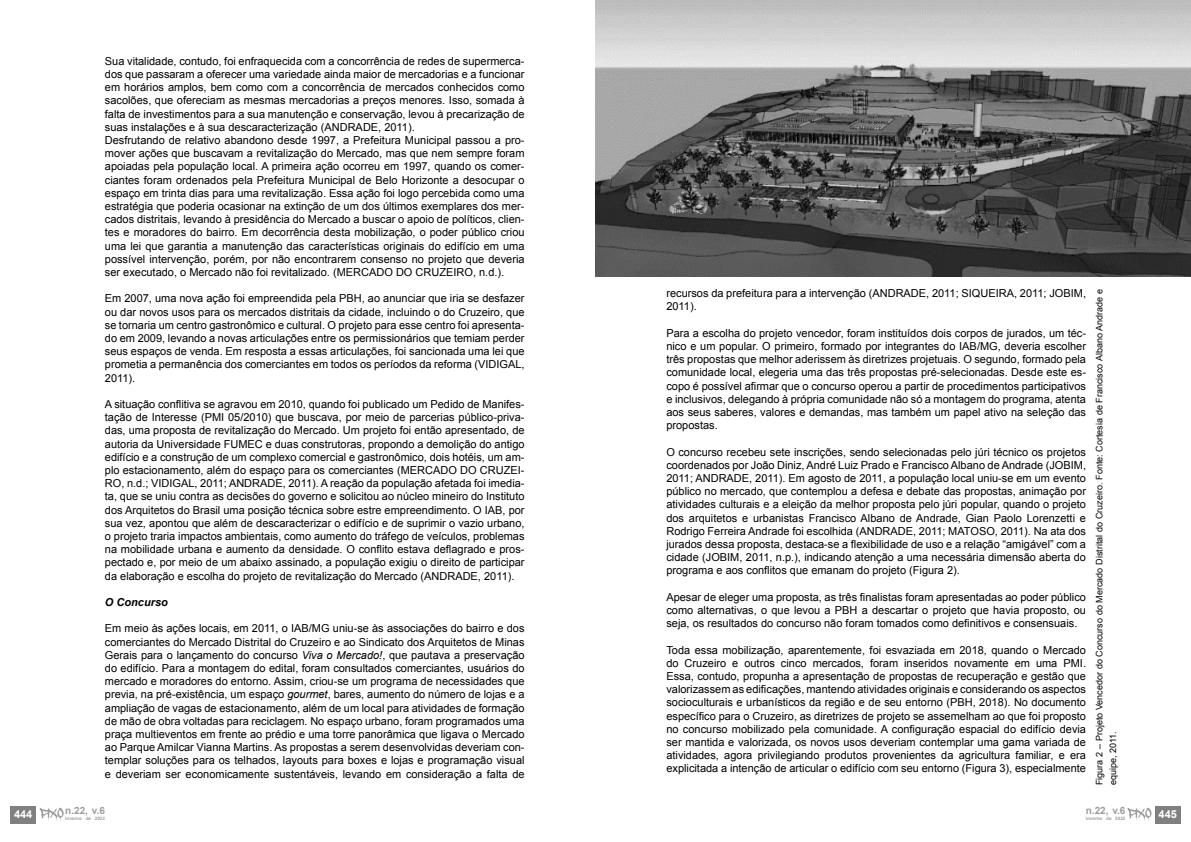
<style>
.page{position:relative;width:1191px;height:842px;background:#fff}
.page>*{position:absolute;margin:0;border:0;box-sizing:border-box;transform-origin:0 0}
.t1{font:11px/13.2px "Arial";color:#000;text-align:justify}
.t2{font:italic 700 11px "Arial";color:#000}
.t3{font:700 11px "Arial";color:#fff}
.t4{font:700 10px "Arial";color:#9d9d9c}
.t5{font:9px/13.5px "Arial";color:#000}
.t6{font:700 4.6px "Arial";color:#9d9d9c}
.s1{font-style:italic}
</style>
<div class="page">
<img style="left:595px;top:0;width:596px;height:277px">
<div style="left:1155px;top:806px;width:25px;height:17px;background:#808080"></div>
<svg style="left:1127px;top:808px;width:24px;height:13px"></svg>
<div style="left:11px;top:806px;width:25px;height:17px;background:#808080"></div>
<svg style="left:40px;top:808px;width:24px;height:13px"></svg>
<p class="t3" style="left:14px;top:807px;width:20px">444</p>
<p class="t1" style="left:105px;top:54px;width:421px;text-align:left">Sua vitalidade, contudo, foi enfraquecida com a concorrência de redes de supermerca&shy;dos que passaram a oferecer uma variedade ainda maior de mercadorias e a funcionar em horários amplos, bem como com a concorrência de mercados conhecidos como sacolões, que ofereciam as mesmas mercadorias a preços menores. Isso, somada à falta de investimentos para a sua manutenção e conservação, levou à precarização de suas instalações e à sua descaracterização (ANDRADE, 2011).<br>Desfrutando de relativo abandono desde 1997, a Prefeitura Municipal passou a pro&shy;mover ações que buscavam a revitalização do Mercado, mas que nem sempre foram apoiadas pela população local. A primeira ação ocorreu em 1997, quando os comer&shy;ciantes foram ordenados pela Prefeitura Municipal de Belo Horizonte a desocupar o espaço em trinta dias para uma revitalização. Essa ação foi logo percebida como uma estratégia que poderia ocasionar na extinção de um dos últimos exemplares dos mer&shy;cados distritais, levando à presidência do Mercado a buscar o apoio de políticos, clien&shy;tes e moradores do bairro. Em decorrência desta mobilização, o poder público criou uma lei que garantia a manutenção das características originais do edifício em uma possível intervenção, porém, por não encontrarem consenso no projeto que deveria ser executado, o Mercado não foi revitalizado. (MERCADO DO CRUZEIRO, n.d.).</p>
<p class="t1" style="left:105px;top:292px;width:421px">Em 2007, uma nova ação foi empreendida pela PBH, ao anunciar que iria se desfazer ou dar novos usos para os mercados distritais da cidade, incluindo o do Cruzeiro, que se tornaria um centro gastronômico e cultural. O projeto para esse centro foi apresenta&shy;do em 2009, levando a novas articulações entre os permissionários que temiam perder seus espaços de venda. Em resposta a essas articulações, foi sancionada uma lei que prometia a permanência dos comerciantes em todos os períodos da reforma (VIDIGAL, 2011).</p>
<p class="t1" style="left:105px;top:398px;width:421px">A situação conflitiva se agravou em 2010, quando foi publicado um Pedido de Manifes&shy;tação de Interesse (PMI 05/2010) que buscava, por meio de parcerias público-priva&shy;das, uma proposta de revitalização do Mercado. Um projeto foi então apresentado, de autoria da Universidade FUMEC e duas construtoras, propondo a demolição do antigo edifício e a construção de um complexo comercial e gastronômico, dois hotéis, um am&shy;plo estacionamento, além do espaço para os comerciantes (MERCADO DO CRUZEI-RO, n.d.; VIDIGAL, 2011; ANDRADE, 2011). A reação da população afetada foi imedia&shy;ta, que se uniu contra as decisões do governo e solicitou ao núcleo mineiro do Instituto dos Arquitetos do Brasil uma posição técnica sobre estre empreendimento. O IAB, por sua vez, apontou que além de descaracterizar o edifício e de suprimir o vazio urbano, o projeto traria impactos ambientais, como aumento do tráfego de veículos, problemas na mobilidade urbana e aumento da densidade. O conflito estava deflagrado e pros&shy;pectado e, por meio de um abaixo assinado, a população exigiu o direito de participar da elaboração e escolha do projeto de revitalização do Mercado (ANDRADE, 2011).</p>
<p class="t2" style="left:105px;top:595px;width:64px">O Concurso</p>
<p class="t1" style="left:105px;top:622px;width:421px">Em meio às ações locais, em 2011, o IAB/MG uniu-se às associações do bairro e dos comerciantes do Mercado Distrital do Cruzeiro e ao Sindicato dos Arquitetos de Minas Gerais para o lançamento do concurso <span class="s1">Viva o Mercado!</span>, que pautava a preservação do edifício. Para a montagem do edital, foram consultados comerciantes, usuários do mercado e moradores do entorno. Assim, criou-se um programa de necessidades que previa, na pré-existência, um espaço <span class="s1">gourmet</span>, bares, aumento do número de lojas e a ampliação de vagas de estacionamento, além de um local para atividades de formação de mão de obra voltadas para reciclagem. No espaço urbano, foram programados uma praça multieventos em frente ao prédio e uma torre panorâmica que ligava o Mercado ao Parque Amilcar Vianna Martins. As propostas a serem desenvolvidas deveriam con&shy;templar soluções para os telhados, layouts para boxes e lojas e programação visual e deveriam ser economicamente sustentáveis, levando em consideração a falta de</p>
<p class="t4" style="left:65px;top:804px;width:41px">n.22, v.6</p>
<p class="t6" style="left:65px;top:815px;width:41px">inverno de 2022</p>
<p class="t1" style="left:666px;top:287px;width:421px">recursos da prefeitura para a intervenção (ANDRADE, 2011; SIQUEIRA, 2011; JOBIM,<br>2011).</p>
<p class="t1" style="left:666px;top:326px;width:421px">Para a escolha do projeto vencedor, foram instituídos dois corpos de jurados, um téc&shy;nico e um popular. O primeiro, formado por integrantes do IAB/MG, deveria escolher três propostas que melhor aderissem às diretrizes projetuais. O segundo, formado pela comunidade local, elegeria uma das três propostas pré-selecionadas. Desde este es&shy;copo é possível afirmar que o concurso operou a partir de procedimentos participativos e inclusivos, delegando à própria comunidade não só a montagem do programa, atenta aos seus saberes, valores e demandas, mas também um papel ativo na seleção das propostas.</p>
<p class="t1" style="left:666px;top:445px;width:421px">O concurso recebeu sete inscrições, sendo selecionadas pelo júri técnico os projetos coordenados por João Diniz, André Luiz Prado e Francisco Albano de Andrade (JOBIM, 2011; ANDRADE, 2011). Em agosto de 2011, a população local uniu-se em um evento público no mercado, que contemplou a defesa e debate das propostas, animação por atividades culturais e a eleição da melhor proposta pelo júri popular, quando o projeto dos arquitetos e urbanistas Francisco Albano de Andrade, Gian Paolo Lorenzetti e Rodrigo Ferreira Andrade foi escolhida (ANDRADE, 2011; MATOSO, 2011). Na ata dos jurados dessa proposta, destaca-se a flexibilidade de uso e a relação “amigável” com a cidade (JOBIM, 2011, n.p.), indicando atenção a uma necessária dimensão aberta do programa e aos conflitos que emanam do projeto (Figura 2).</p>
<p class="t1" style="left:666px;top:590px;width:421px">Apesar de eleger uma proposta, as três finalistas foram apresentadas ao poder público como alternativas, o que levou a PBH a descartar o projeto que havia proposto, ou seja, os resultados do concurso não foram tomados como definitivos e consensuais.</p>
<p class="t1" style="left:666px;top:643px;width:421px">Toda essa mobilização, aparentemente, foi esvaziada em 2018, quando o Mercado do Cruzeiro e outros cinco mercados, foram inseridos novamente em uma PMI.<br>Essa, contudo, propunha a apresentação de propostas de recuperação e gestão que valorizassem as edificações, mantendo atividades originais e considerando os aspectos socioculturais e urbanísticos da região e de seu entorno (PBH, 2018). No documento específico para o Cruzeiro, as diretrizes de projeto se assemelham ao que foi proposto no concurso mobilizado pela comunidade. A configuração espacial do edifício devia ser mantida e valorizada, os novos usos deveriam contemplar uma gama variada de atividades, agora privilegiando produtos provenientes da agricultura familiar, e era explicitada a intenção de articular o edifício com seu entorno (Figura 3), especialmente</p>
<p class="t5" style="left:1092px;top:785px;width:498px;rotate:-90deg">Figura 2 – Projeto Vencedor do Concurso do Mercado Distrital do Cruzeiro. Fonte: Cortesia de Francisco Albano Andrade e equipe, 2011.</p>
<p class="t4" style="left:1085px;top:804px;width:41px">n.22, v.6</p>
<p class="t6" style="left:1085px;top:815px;width:41px">inverno de 2022</p>
<p class="t3" style="left:1158px;top:807px;width:20px">445</p>
</div>
